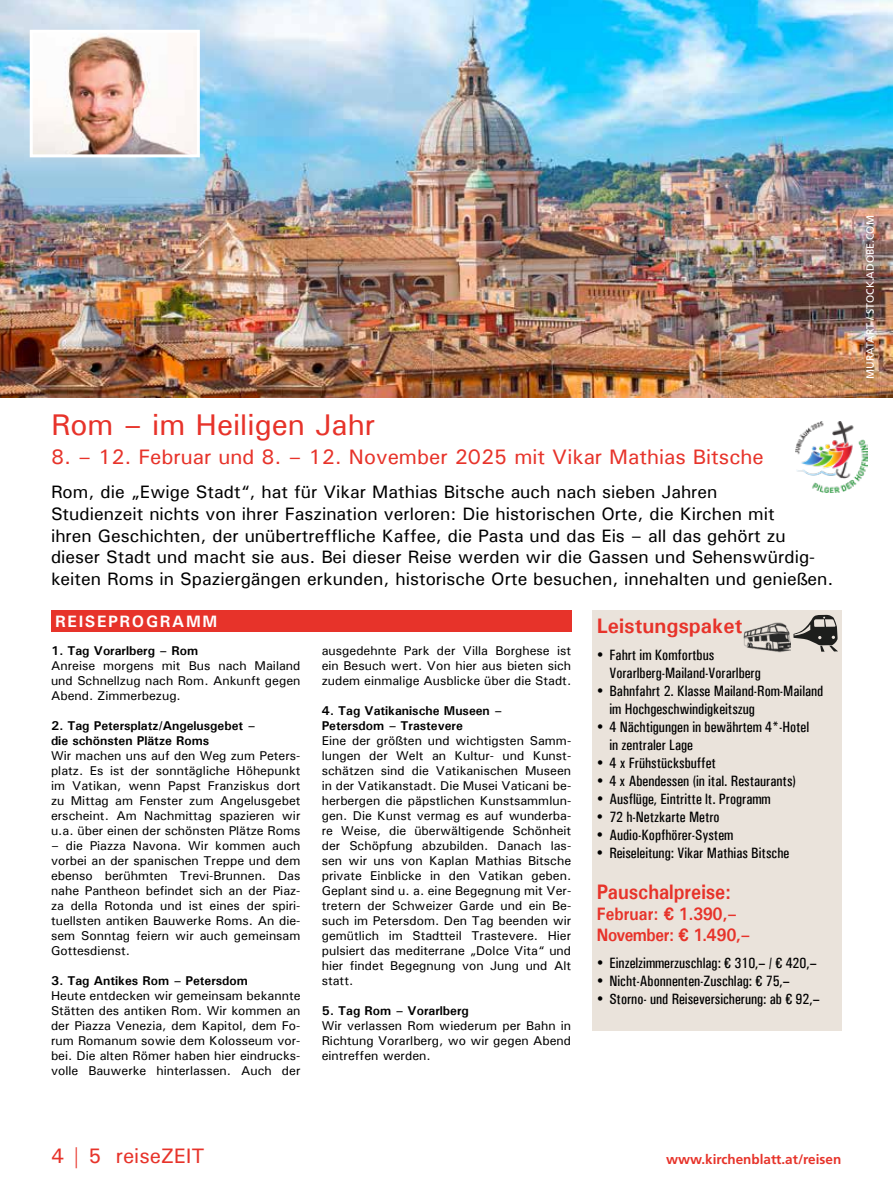
<style>
.page{position:relative;width:893px;height:1191px;background:#fff}
.page>*{position:absolute;margin:0;border:0;box-sizing:border-box;transform-origin:0 0}
.t1{font:500 30px "Univers";color:#e7332a}
.t2{font:500 21px "Univers";color:#e7332a}
.t3{font:700 21px "Univers";color:#e7332a;scale:.9 1}
.t4{font:700 21px "Univers";color:#e7332a}
.t5{font:500 18px/21.6px "Univers";color:#000}
.t6{font:700 18px/21px "Univers";letter-spacing:-.02em;color:#e7332a;scale:.9 1}
.t7{font:700 16.5px "Univers";letter-spacing:.1em;color:#fff}
.t8{font:500 condensed 15px/18px "Univers";color:#000}
.t9{font:700 13.5px "Frutiger LT Std";color:#e7332a}
.t10{font:500 12.75px/15px "Univers";color:#000;text-align:justify}
.t11{font:700 12.75px/15px "Univers";color:#000}
.t12{font:10.5px "Frutiger LT Std";color:#fff}
</style>
<div class="page">
<img style="left:0;top:0;width:893px;height:397px">
<div style="left:51px;top:610px;width:520px;height:21px;background:#e7332a"></div>
<img style="left:34px;top:34px;width:162px;height:119px">
<div style="left:30px;top:30px;width:170px;height:127px;border:3px solid #fff"></div>
<div style="left:592px;top:610px;width:250px;height:420px;background:#eae3db"></div>
<svg style="left:793px;top:614px;width:45px;height:37px"></svg>
<img style="left:795px;top:421px;width:73px;height:71px">
<img style="left:743px;top:622px;width:48px;height:30px">
<h1 class="t1" style="left:51px;top:406px;width:326px">Rom – im Heiligen Jahr</h1>
<h2 class="t2" style="left:51px;top:443px;width:714px">8. – 12. Februar und 8. – 12. November 2025 mit Vikar Mathias Bitsche</h2>
<p class="t5" style="left:51px;top:481px;width:784px">Rom, die „Ewige Stadt“, hat für Vikar Mathias Bitsche auch nach sieben Jahren<br>Studienzeit nichts von ihrer Faszination verloren: Die historischen Orte, die Kirchen mit<br>ihren Geschichten, der unübertreffliche Kaffee, die Pasta und das Eis – all das gehört zu dieser Stadt und macht sie aus. Bei dieser Reise werden wir die Gassen und Sehenswürdig&shy;keiten Roms in Spaziergängen erkunden, historische Orte besuchen, innehalten und genießen.</p>
<p class="t7" style="left:55px;top:610px;width:164px">REISEPROGRAMM</p>
<p class="t11" style="left:51px;top:643px;width:149px">1. Tag Vorarlberg – Rom</p>
<p class="t10" style="left:51px;top:658px;width:251px">Anreise morgens mit Bus nach Mailand und Schnellzug nach Rom. Ankunft gegen Abend. Zimmerbezug.</p>
<p class="t11" style="left:51px;top:718px;width:206px">2. Tag Petersplatz/Angelusgebet – die schönsten Plätze Roms</p>
<p class="t10" style="left:51px;top:748px;width:251px">Wir machen uns auf den Weg zum Peters&shy;platz. Es ist der sonntägliche Höhepunkt im Vatikan, wenn Papst Franziskus dort zu Mittag am Fenster zum Angelusgebet erscheint. Am Nachmittag spazieren wir u.a. über einen der schönsten Plätze Roms</p>
<p class="t10" style="left:51px;top:838px;width:251px">– die Piazza Navona. Wir kommen auch vorbei an der spanischen Treppe und dem ebenso berühmten Trevi-Brunnen. Das nahe Pantheon befindet sich an der Piaz&shy;za della Rotonda und ist eines der spiri&shy;tuellsten antiken Bauwerke Roms. An die&shy;sem Sonntag feiern wir auch gemeinsam Gottesdienst.</p>
<p class="t11" style="left:51px;top:973px;width:198px">3. Tag Antikes Rom – Petersdom</p>
<p class="t10" style="left:51px;top:988px;width:251px">Heute entdecken wir gemeinsam bekannte Stätten des antiken Rom. Wir kommen an der Piazza Venezia, dem Kapitol, dem Fo&shy;rum Romanum sowie dem Kolosseum vor&shy;bei. Die alten Römer haben hier eindrucks&shy;volle Bauwerke hinterlassen. Auch der</p>
<h2 class="t4" style="left:597px;top:612px;width:147px">Leistungspaket</h2>
<p class="t8" style="left:609px;top:645px;width:215px">Fahrt im Komfortbus<br>Vorarlberg-Mailand-Vorarlberg<br>Bahnfahrt 2. Klasse Mailand-Rom-Mailand im Hochgeschwindigkeitszug<br>4 Nächtigungen in bewährtem 4*-Hotel<br>in zentraler Lage<br>4 x Frühstücksbuffet<br>4 x Abendessen (in ital. Restaurants)<br>Ausflüge, Eintritte lt. Programm<br>72 h-Netzkarte Metro<br>Audio-Kopfhörer-System<br>Reiseleitung: Vikar Mathias Bitsche</p>
<h2 class="t3" style="left:597px;top:878px;width:151px">Pauschalpreise:</h2>
<h3 class="t6" style="left:597px;top:903px;width:172px">Februar: € 1.390,–<br>November: € 1.490,–</h3>
<p class="t8" style="left:609px;top:953px;width:212px">Einzelzimmerzuschlag: € 310,– / € 420,–<br>Nicht-Abonnenten-Zuschlag: € 75,–<br>Storno- und Reiseversicherung: ab € 92,–</p>
<p class="t10" style="left:322px;top:643px;width:251px">ausgedehnte Park der Villa Borghese ist ein Besuch wert. Von hier aus bieten sich zudem einmalige Ausblicke über die Stadt.</p>
<p class="t11" style="left:322px;top:703px;width:182px">4. Tag Vatikanische Museen –<br>Petersdom – Trastevere</p>
<p class="t10" style="left:322px;top:733px;width:251px">Eine der größten und wichtigsten Samm&shy;lungen der Welt an Kultur- und Kunst&shy;schätzen sind die Vatikanischen Museen in der Vatikanstadt. Die Musei Vaticani be&shy;herbergen die päpstlichen Kunstsammlun&shy;gen. Die Kunst vermag es auf wunderba&shy;re Weise, die überwältigende Schönheit der Schöpfung abzubilden. Danach las&shy;sen wir uns von Kaplan Mathias Bitsche private Einblicke in den Vatikan geben.<br>Geplant sind u. a. eine Begegnung mit Ver&shy;tretern der Schweizer Garde und ein Be&shy;such im Petersdom. Den Tag beenden wir gemütlich im Stadtteil Trastevere. Hier pulsiert das mediterrane „Dolce Vita“ und hier findet Begegnung von Jung und Alt statt.</p>
<p class="t11" style="left:322px;top:1003px;width:149px">5. Tag Rom – Vorarlberg</p>
<p class="t10" style="left:322px;top:1018px;width:251px">Wir verlassen Rom wiederum per Bahn in Richtung Vorarlberg, wo wir gegen Abend eintreffen werden.</p>
<p class="t12" style="left:864px;top:378px;width:164px;rotate:-90deg">MURATART / STOCK.ADOBE.COM</p>
<h2 class="t2" style="left:51px;top:1142px;width:155px">4 | 5 reiseZEIT</h2>
<p class="t9" style="left:666px;top:1151px;width:177px">www.kirchenblatt.at/reisen</p>
</div>
